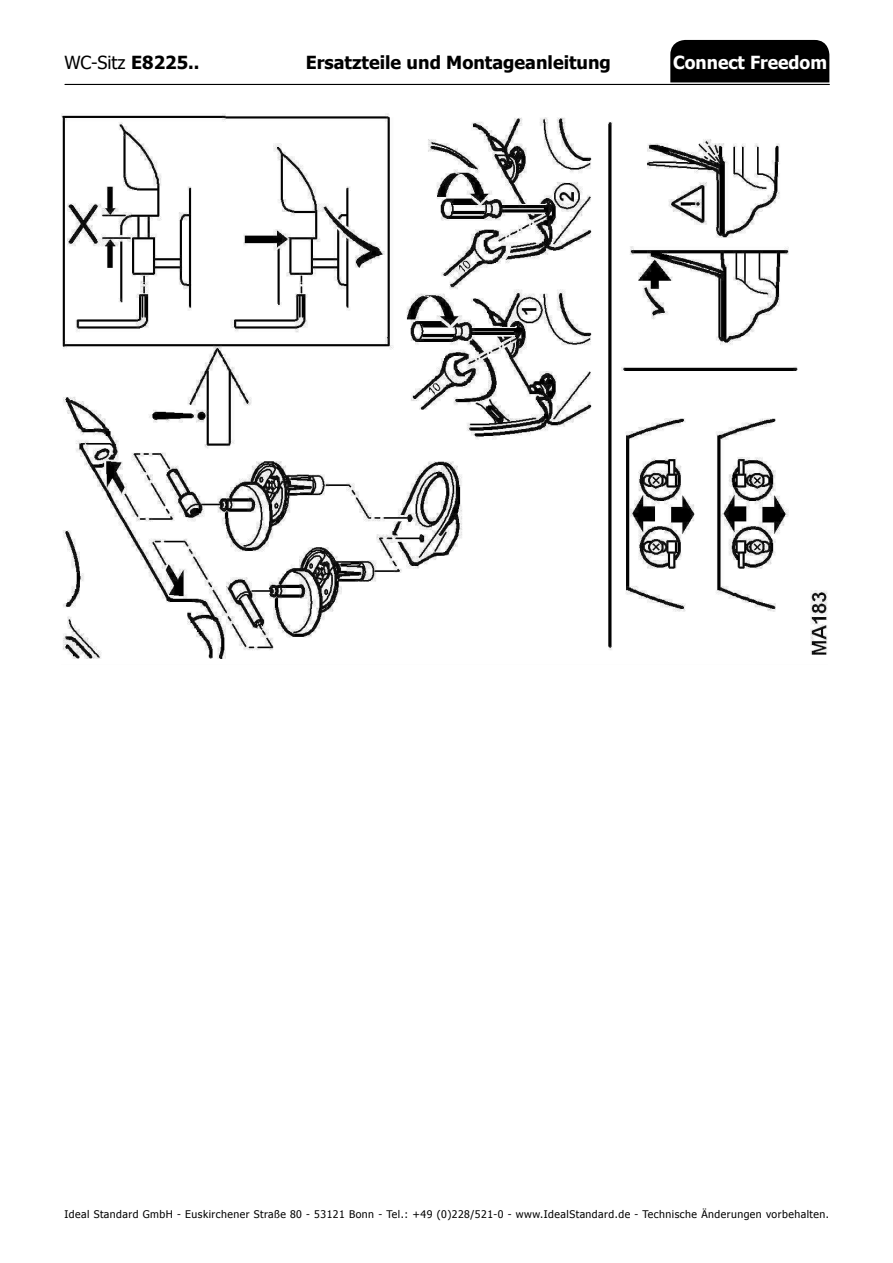
<style>
.page{position:relative;width:893px;height:1263px;background:#fff}
.page>*{position:absolute;margin:0;border:0;box-sizing:border-box;transform-origin:0 0}
.t1{font:700 18px "Tahoma";color:#000}
.t2{font:18px "Tahoma";color:#000}
.t3{font:700 18px "Tahoma";color:#fff}
.t4{font:10.5px "Tahoma";letter-spacing:.045em;color:#000}
.s1{font-weight:700}
</style>
<div class="page">
<hr style="left:65px;top:84px;width:764px;height:1px;background:#000">
<div style="left:670px;top:40px;width:159px;height:42px;background:#000"></div>
<img style="left:61px;top:113px;width:767px;height:546px">
<h1 class="t2" style="left:64px;top:50px;width:137px">WC-Sitz <span class="s1">E8225..</span></h1>
<h1 class="t1" style="left:306px;top:50px;width:307px">Ersatzteile und Montageanleitung</h1>
<h1 class="t3" style="left:673px;top:50px;width:156px">Connect Freedom</h1>
<p class="t4" style="left:65px;top:1207px;width:766px">Ideal Standard GmbH - Euskirchener Straße 80 - 53121 Bonn - Tel.: +49 (0)228/521-0 - www.IdealStandard.de - Technische Änderungen vorbehalten.</p>
</div>
